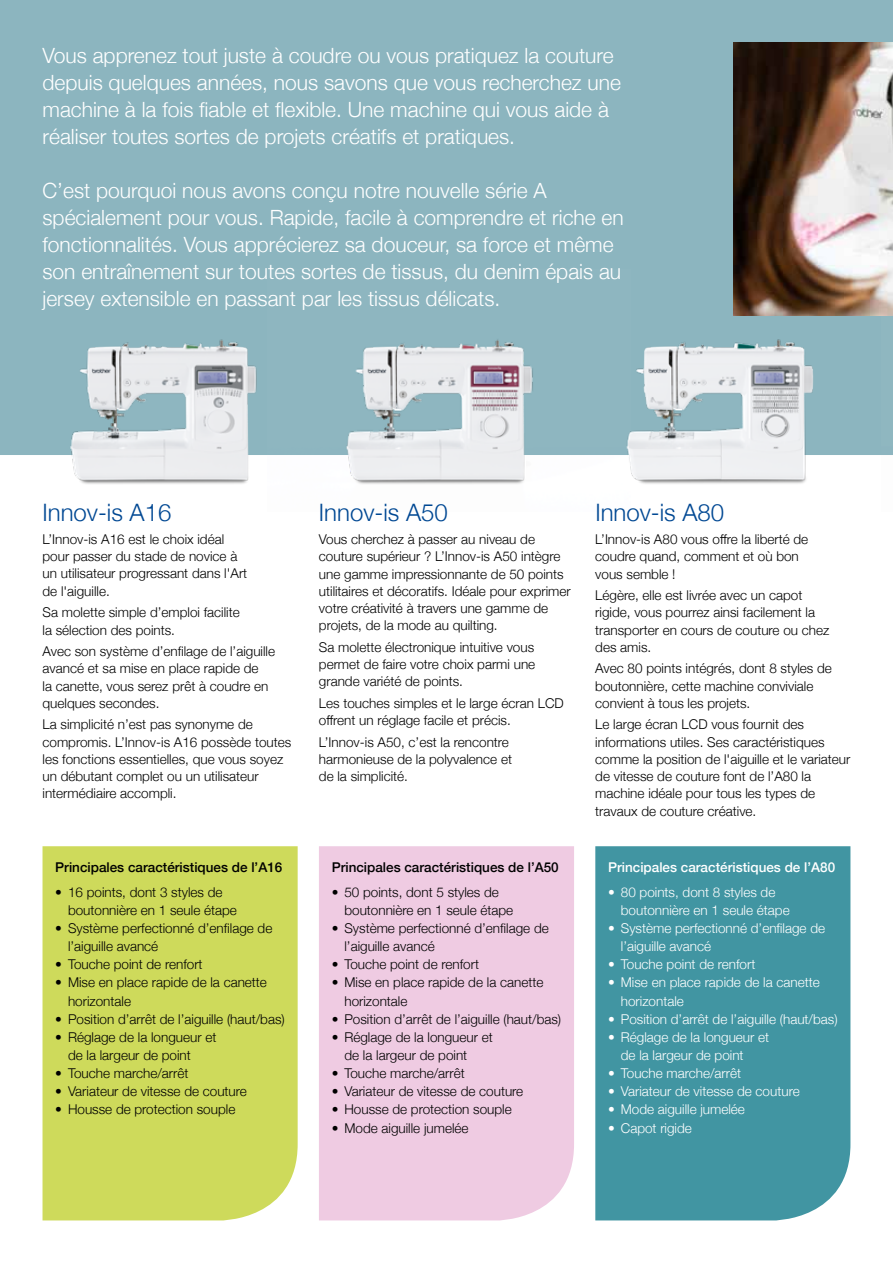
<style>
.page{position:relative;width:893px;height:1263px;background:#fff}
.page>*{position:absolute;margin:0;border:0;box-sizing:border-box;transform-origin:0 0}
.t1{font:300 24px "Helvetica Neue";color:#004893}
.t2{font:300 21px/27px "Helvetica Neue";color:#fff}
.t3{font:300 13.5px/17.2px "Helvetica Neue";color:#000}
.t4{font:300 13.5px/18.1px "Helvetica Neue";color:#fff}
.t5{font:500 13.5px "Helvetica Neue";color:#000}
.t6{font:500 13.5px "Helvetica Neue";color:#fff}
</style>
<div class="page">
<div style="left:0;top:0;width:893px;height:270px;background:#8cb5bf"></div>
<img style="left:354px;top:270px;width:196px;height:214px">
<img style="left:550px;top:270px;width:331px;height:214px">
<img style="left:733px;top:43px;width:160px;height:272px">
<img style="left:881px;top:270px;width:12px;height:185px">
<img style="left:0;top:269px;width:354px;height:215px">
<div style="left:595px;top:846px;width:255px;height:374px;background:#4195a2"></div>
<div style="left:319px;top:846px;width:255px;height:374px;background:#efcbe2"></div>
<div style="left:43px;top:846px;width:255px;height:374px;background:#ceda5b"></div>
<p class="t2" style="left:43px;top:40px;width:580px">Vous apprenez tout juste à coudre ou vous pratiquez la couture depuis quelques années, nous savons que vous recherchez une machine à la fois fiable et flexible. Une machine qui vous aide à réaliser toutes sortes de projets créatifs et pratiques.</p>
<p class="t2" style="left:43px;top:175px;width:583px">C’est pourquoi nous avons conçu notre nouvelle série A spécialement pour vous. Rapide, facile à comprendre et riche en fonctionnalités. Vous apprécierez sa douceur, sa force et même son entraînement sur toutes sortes de tissus, du denim épais au jersey extensible en passant par les tissus délicats.</p>
<h1 class="t1" style="left:43px;top:493px;width:130px">Innov-is A16</h1>
<h1 class="t1" style="left:319px;top:493px;width:130px">Innov-is A50</h1>
<h1 class="t1" style="left:595px;top:493px;width:130px">Innov-is A80</h1>
<p class="t3" style="left:43px;top:529px;width:206px">L’Innov-is A16 est le choix idéal pour passer du stade de novice à un utilisateur progressant dans l'Art de l'aiguille.</p>
<p class="t3" style="left:43px;top:603px;width:199px">Sa molette simple d’emploi facilite la sélection des points.</p>
<p class="t3" style="left:43px;top:642px;width:234px">Avec son système d’enfilage de l’aiguille avancé et sa mise en place rapide de<br>la canette, vous serez prêt à coudre en quelques secondes.</p>
<p class="t3" style="left:43px;top:715px;width:250px">La simplicité n’est pas synonyme de compromis. L’Innov-is A16 possède toutes les fonctions essentielles, que vous soyez un débutant complet ou un utilisateur intermédiaire accompli.</p>
<p class="t3" style="left:319px;top:530px;width:253px">Vous cherchez à passer au niveau de couture supérieur ? L’Innov-is A50 intègre une gamme impressionnante de 50 points utilitaires et décoratifs. Idéale pour exprimer votre créativité à travers une gamme de projets, de la mode au quilting.</p>
<p class="t3" style="left:319px;top:637px;width:218px;text-align:justify">Sa molette électronique intuitive vous permet de faire votre choix parmi une grande variété de points.</p>
<p class="t3" style="left:319px;top:693px;width:246px">Les touches simples et le large écran LCD offrent un réglage facile et précis.</p>
<p class="t3" style="left:319px;top:732px;width:195px">L’Innov-is A50, c’est la rencontre harmonieuse de la polyvalence et de la simplicité.</p>
<p class="t3" style="left:595px;top:530px;width:214px">L’Innov-is A80 vous offre la liberté de coudre quand, comment et où bon vous semble !</p>
<p class="t3" style="left:595px;top:586px;width:236px">Légère, elle est livrée avec un capot rigide, vous pourrez ainsi facilement la transporter en cours de couture ou chez des amis.</p>
<p class="t3" style="left:595px;top:659px;width:238px">Avec 80 points intégrés, dont 8 styles de boutonnière, cette machine conviviale convient à tous les projets.</p>
<p class="t3" style="left:595px;top:715px;width:257px">Le large écran LCD vous fournit des informations utiles. Ses caractéristiques comme la position de l'aiguille et le variateur de vitesse de couture font de l’A80 la machine idéale pour tous les types de travaux de couture créative.</p>
<p class="t5" style="left:55px;top:856px;width:229px">Principales caractéristiques de l’A16</p>
<p class="t3" style="left:68px;top:882px;width:170px;line-height:18.1px;text-indent:-13px">• 16 points, dont 3 styles de boutonnière en 1 seule étape</p>
<p class="t3" style="left:68px;top:918px;width:206px;line-height:18.1px;text-indent:-13px">• Système perfectionné d’enfilage de l’aiguille avancé</p>
<p class="t3" style="left:55px;top:955px;width:149px">• Touche point de renfort</p>
<p class="t3" style="left:68px;top:972px;width:200px;line-height:18.1px;text-indent:-13px">• Mise en place rapide de la canette horizontale</p>
<p class="t3" style="left:55px;top:1009px;width:231px">• Position d’arrêt de l’aiguille (haut/bas)</p>
<p class="t3" style="left:68px;top:1027px;width:150px;line-height:18.1px;text-indent:-13px">• Réglage de la longueur et de la largeur de point</p>
<p class="t3" style="left:55px;top:1064px;width:135px">• Touche marche/arrêt</p>
<p class="t3" style="left:55px;top:1082px;width:193px">• Variateur de vitesse de couture</p>
<p class="t3" style="left:55px;top:1100px;width:182px">• Housse de protection souple</p>
<p class="t5" style="left:332px;top:856px;width:229px">Principales caractéristiques de l’A50</p>
<p class="t3" style="left:344px;top:882px;width:170px;line-height:18.1px;text-indent:-13px">• 50 points, dont 5 styles de boutonnière en 1 seule étape</p>
<p class="t3" style="left:344px;top:918px;width:206px;line-height:18.1px;text-indent:-13px">• Système perfectionné d’enfilage de l’aiguille avancé</p>
<p class="t3" style="left:332px;top:955px;width:149px">• Touche point de renfort</p>
<p class="t3" style="left:344px;top:972px;width:200px;line-height:18.1px;text-indent:-13px">• Mise en place rapide de la canette horizontale</p>
<p class="t3" style="left:332px;top:1009px;width:231px">• Position d’arrêt de l’aiguille (haut/bas)</p>
<p class="t3" style="left:344px;top:1027px;width:150px;line-height:18.1px;text-indent:-13px">• Réglage de la longueur et de la largeur de point</p>
<p class="t3" style="left:332px;top:1064px;width:135px">• Touche marche/arrêt</p>
<p class="t3" style="left:332px;top:1082px;width:193px">• Variateur de vitesse de couture</p>
<p class="t3" style="left:332px;top:1100px;width:182px">• Housse de protection souple</p>
<p class="t3" style="left:332px;top:1118px;width:138px">• Mode aiguille jumelée</p>
<p class="t6" style="left:608px;top:856px;width:229px">Principales caractéristiques de l’A80</p>
<p class="t4" style="left:621px;top:882px;width:170px;text-indent:-13px">• 80 points, dont 8 styles de boutonnière en 1 seule étape</p>
<p class="t4" style="left:621px;top:918px;width:206px;text-indent:-13px">• Système perfectionné d’enfilage de l’aiguille avancé</p>
<p class="t4" style="left:608px;top:954px;width:149px">• Touche point de renfort</p>
<p class="t4" style="left:621px;top:972px;width:200px;text-indent:-13px">• Mise en place rapide de la canette horizontale</p>
<p class="t4" style="left:608px;top:1009px;width:231px">• Position d’arrêt de l’aiguille (haut/bas)</p>
<p class="t4" style="left:621px;top:1027px;width:150px;text-indent:-13px">• Réglage de la longueur et de la largeur de point</p>
<p class="t4" style="left:608px;top:1063px;width:135px">• Touche marche/arrêt</p>
<p class="t4" style="left:608px;top:1081px;width:193px">• Variateur de vitesse de couture</p>
<p class="t4" style="left:608px;top:1099px;width:138px">• Mode aiguille jumelée</p>
<p class="t4" style="left:608px;top:1118px;width:85px">• Capot rigide</p>
</div>
